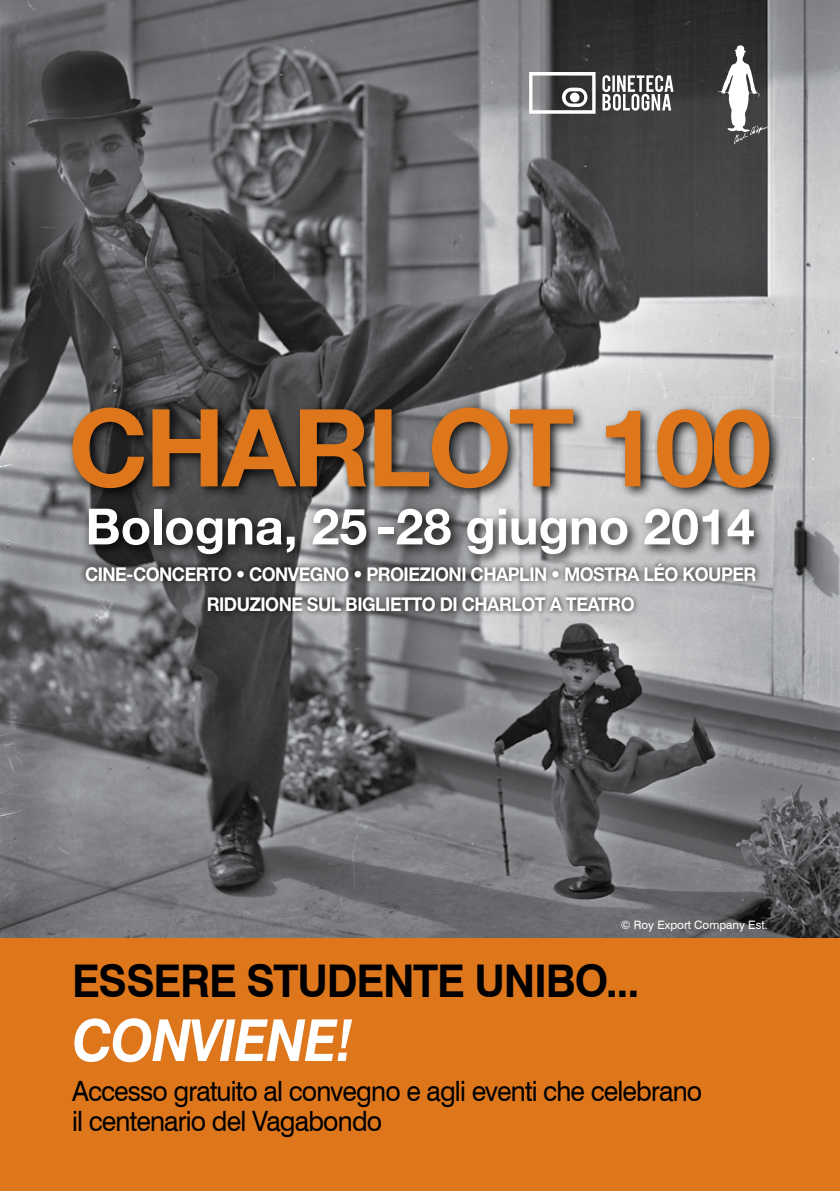
<style>
.page{position:relative;width:840px;height:1191px;background:#fff}
.page>*{position:absolute;margin:0;border:0;box-sizing:border-box;transform-origin:0 0}
.t1{font:700 107.8px "Helvetica Neue";letter-spacing:-.03em;color:#de761c}
.t2{font:italic 700 57.8px "Swiss 721 BT";letter-spacing:-.03em;color:#fff;scale:.94 1}
.t3{font:700 50px "Helvetica Neue";color:#fff}
.t4{font:700 45px "Swiss 721 BT";letter-spacing:-.03em;color:#000;scale:.94 1}
.t5{font:28px/30px "Swiss 721 BT";letter-spacing:-.03em;color:#000;scale:.94 1}
.t6{font:700 19px/30px "Helvetica Neue LT Std";letter-spacing:-.03em;color:#fff;text-align:center;scale:.94 1}
.t7{font:11.6px "Swiss 721 BT";color:#fff}
</style>
<div class="page">
<img style="left:0;top:0;width:839px;height:939px">
<div style="left:0;top:939px;width:839px;height:252px;background:#de761c"></div>
<svg style="left:529px;top:72px;width:144px;height:42px"></svg>
<svg style="left:717px;top:45px;width:50px;height:99px"></svg>
<div style="left:67px;top:401px;width:715px;height:167px;background:#000;opacity:.85"></div>
<div style="left:79px;top:558px;width:682px;height:59px;background:#000;opacity:.85"></div>
<h1 class="t1" style="left:68px;top:363px;width:704px">CHARLOT 100</h1>
<h3 class="t3" style="left:85px;top:487px;width:670px">Bologna, 25 -28 giugno 2014</h3>
<p class="t6" style="left:85px;top:559px;width:715px">CINE-CONCERTO • CONVEGNO • PROIEZIONI CHAPLIN • MOSTRA LÉO KOUPER<br>RIDUZIONE SUL BIGLIETTO DI CHARLOT A TEATRO</p>
<p class="t7" style="left:620px;top:917px;width:148px">© Roy Export Company Est.</p>
<h3 class="t4" style="left:72px;top:953px;width:605px">ESSERE STUDENTE UNIBO...</h3>
<h2 class="t2" style="left:72px;top:1005px;width:301px">CONVIENE!</h2>
<h3 class="t5" style="left:72px;top:1075px;width:671px">Accesso gratuito al convegno e agli eventi che celebrano il centenario del Vagabondo</h3>
</div>
